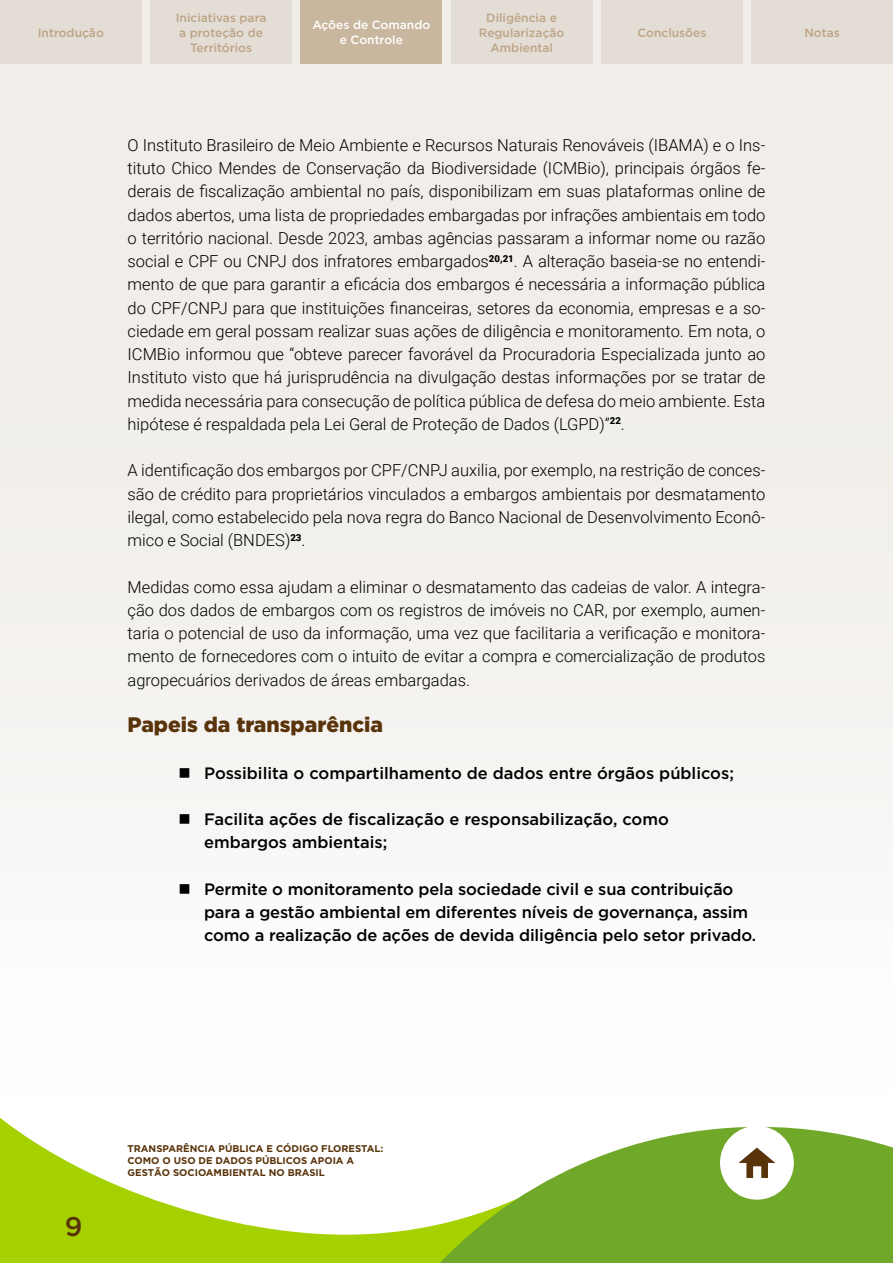
<style>
.page{position:relative;width:893px;height:1263px;background:#fff}
.page>*{position:absolute;margin:0;border:0;box-sizing:border-box;transform-origin:0 0}
.t1{font:500 27px "Gotham";color:#59330a}
.t2{font:900 21px "Gotham";color:#59330a}
.t3{font:300 16.5px/23.2px "Roboto";color:#000;text-align:justify}
.t4{font:500 16.5px/23.2px "Gotham";letter-spacing:-.01em;color:#000}
.t5{font:500 12px/15px "Gotham";color:#bca486;text-align:center}
.t6{font:500 12px/15px "Gotham";color:#fff;text-align:center}
.t7{font:700 9.75px/12px "Gotham";color:#59330a}
</style>
<div class="page">
<div style="left:0;top:0;width:893px;height:1094px;background:#f1eeea"></div>
<svg style="left:0;top:1048px;width:549px;height:215px"></svg>
<svg style="left:403px;top:1127px;width:490px;height:136px;fill:#70a829"></svg>
<div style="left:720px;top:1126px;width:74px;height:74px;background:#fff;border-radius:50%"></div>
<svg style="left:738px;top:1147px;width:37px;height:31px"></svg>
<div style="left:0;top:0;width:142px;height:64px;background:#e4ddd5"></div>
<div style="left:150px;top:0;width:142px;height:64px;background:#e4ddd5"></div>
<div style="left:300px;top:0;width:142px;height:64px;background:#c9b69e"></div>
<div style="left:451px;top:0;width:141px;height:64px;background:#e4ddd5"></div>
<div style="left:601px;top:0;width:142px;height:64px;background:#e4ddd5"></div>
<div style="left:751px;top:0;width:142px;height:64px;background:#e4ddd5"></div>
<p class="t5" style="left:38px;top:25px;width:68px">Introdução</p>
<p class="t5" style="left:176px;top:10px;width:92px">Iniciativas para a proteção de<br>Territórios</p>
<p class="t6" style="left:312px;top:17px;width:119px">Ações de Comando e Controle</p>
<p class="t5" style="left:479px;top:10px;width:87px">Diligência e<br>Regularização<br>Ambiental</p>
<p class="t5" style="left:637px;top:25px;width:70px">Conclusões</p>
<p class="t5" style="left:804px;top:25px;width:37px">Notas</p>
<p class="t3" style="left:128px;top:133px;width:639px">O Instituto Brasileiro de Meio Ambiente e Recursos Naturais Renováveis (IBAMA) e o Ins&shy;tituto Chico Mendes de Conservação da Biodiversidade (ICMBio), principais órgãos fe&shy;derais de fiscalização ambiental no país, disponibilizam em suas plataformas online de dados abertos, uma lista de propriedades embargadas por infrações ambientais em todo o território nacional. Desde 2023, ambas agências passaram a informar nome ou razão social e CPF ou CNPJ dos infratores embargados<sup>20,21</sup>. A alteração baseia-se no entendi&shy;mento de que para garantir a eficácia dos embargos é necessária a informação pública do CPF/CNPJ para que instituições financeiras, setores da economia, empresas e a so&shy;ciedade em geral possam realizar suas ações de diligência e monitoramento. Em nota, o ICMBio informou que “obteve parecer favorável da Procuradoria Especializada junto ao Instituto visto que há jurisprudência na divulgação destas informações por se tratar de medida necessária para consecução de política pública de defesa do meio ambiente. Esta hipótese é respaldada pela Lei Geral de Proteção de Dados (LGPD)”<sup>22</sup>.</p>
<p class="t3" style="left:128px;top:458px;width:639px">A identificação dos embargos por CPF/CNPJ auxilia, por exemplo, na restrição de conces&shy;são de crédito para proprietários vinculados a embargos ambientais por desmatamento ilegal, como estabelecido pela nova regra do Banco Nacional de Desenvolvimento Econô&shy;mico e Social (BNDES)<sup>23</sup>.</p>
<p class="t3" style="left:128px;top:574px;width:639px">Medidas como essa ajudam a eliminar o desmatamento das cadeias de valor. A integra&shy;ção dos dados de embargos com os registros de imóveis no CAR, por exemplo, aumen&shy;taria o potencial de uso da informação, uma vez que facilitaria a verificação e monitora&shy;mento de fornecedores com o intuito de evitar a compra e comercialização de produtos agropecuários derivados de áreas embargadas.</p>
<p class="t2" style="left:128px;top:712px;width:257px">Papeis da transparência</p>
<p class="t4" style="left:179px;top:761px;width:557px">■ Possibilita o compartilhamento de dados entre órgãos públicos;</p>
<p class="t4" style="left:204px;top:807px;width:466px;text-indent:-26px">■ Facilita ações de fiscalização e responsabilização, como embargos ambientais;</p>
<p class="t4" style="left:204px;top:877px;width:554px;text-indent:-26px">■ Permite o monitoramento pela sociedade civil e sua contribuição para a gestão ambiental em diferentes níveis de governança, assim como a realização de ações de devida diligência pelo setor privado.</p>
<h1 class="t1" style="left:65px;top:1208px;width:19px">9</h1>
<p class="t7" style="left:128px;top:1142px;width:257px">TRANSPARÊNCIA PÚBLICA E CÓDIGO FLORESTAL:<br>COMO O USO DE DADOS PÚBLICOS APOIA A<br>GESTÃO SOCIOAMBIENTAL NO BRASIL</p>
</div>
